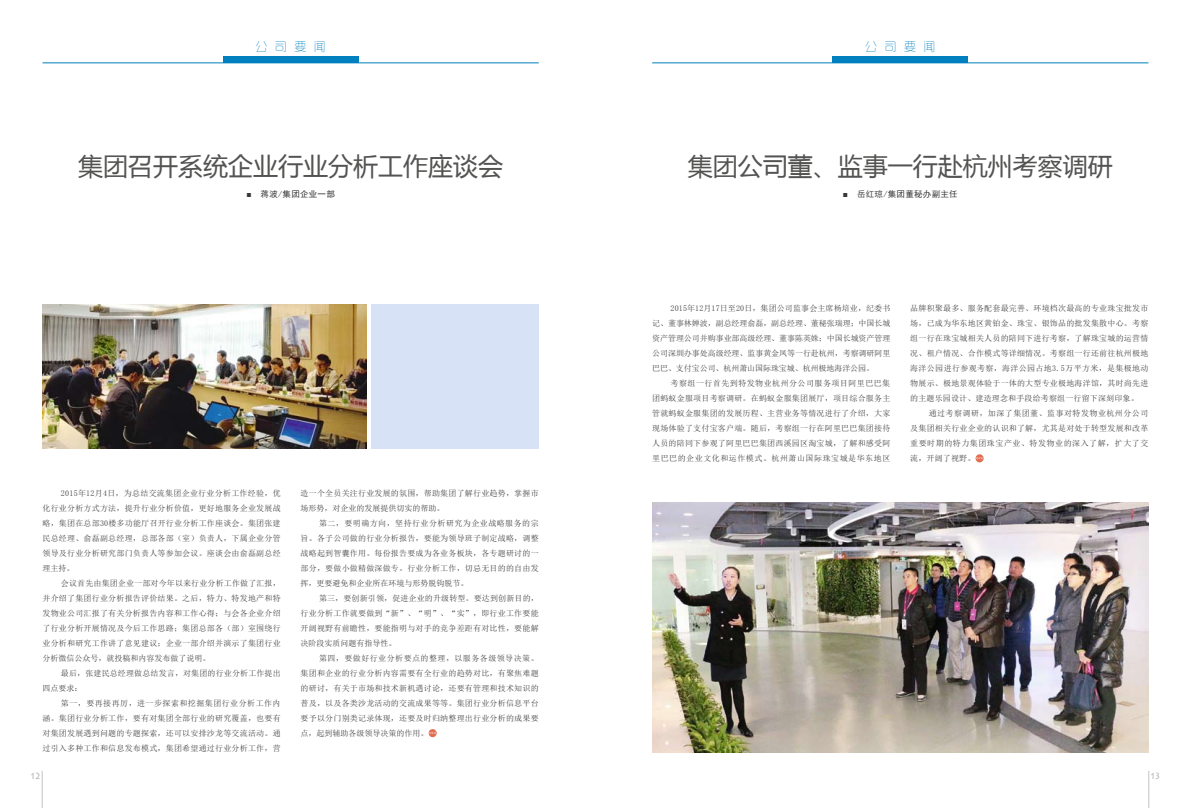
<style>
.page{position:relative;width:1191px;height:808px;background:#fff}
.page>*{position:absolute;margin:0;border:0;box-sizing:border-box;transform-origin:0 0}
.t1{font:25px "Microsoft Ya Hei";color:#535352}
.t2{font:300 expanded 12px "RTWS Yue Go Trial";letter-spacing:.615em;color:#0080be}
.t3{font:9px "Lithos Pro";color:#afb0b0}
.t4{font:8.5px "Sim Hei";letter-spacing:.03em;color:#383737}
.t5{font:8px/15px "Sim Sun";letter-spacing:.025em;color:#383737;text-align:justify}
.s1{font-family:"Microsoft Ya Hei"}
</style>
<div class="page">
<hr style="left:42px;top:771px;width:1px;height:37px;background:#c4c4c5">
<hr style="left:43px;top:63px;width:496px;height:1px;background:#0080be">
<div style="left:223px;top:57px;width:135px;height:6px;background:#0080be"></div>
<hr style="left:1148px;top:771px;width:1px;height:37px;background:#c4c4c5">
<hr style="left:652px;top:63px;width:496px;height:1px;background:#0080be">
<div style="left:832px;top:57px;width:136px;height:6px;background:#0080be"></div>
<svg style="left:428px;top:729px;width:9px;height:8px"></svg>
<svg style="left:429px;top:732px;width:7px;height:2px"></svg>
<svg style="left:975px;top:454px;width:8px;height:8px"></svg>
<svg style="left:976px;top:457px;width:7px;height:2px"></svg>
<img style="left:652px;top:502px;width:496px;height:251px">
<img style="left:43px;top:304px;width:324px;height:144px">
<div style="left:371px;top:304px;width:168px;height:144px;background:#d8e2f7"></div>
<h2 class="t2" style="left:256px;top:41px;width:72px">公司要闻</h2>
<h2 class="t2" style="left:865px;top:41px;width:72px">公司要闻</h2>
<h1 class="t1" style="left:78px;top:149px;width:426px">集团召开系统企业行业分析工作座谈会</h1>
<p class="t4" style="left:246px;top:189px;width:90px"><span class="s1">■</span> 蒋波/集团企业一部</p>
<p class="t5" style="left:43px;top:485px;width:240px;text-indent:18px">2015年12月4日，为总结交流集团企业行业分析工作经验，优化行业分析方式方法，提升行业分析价值，更好地服务企业发展战略，集团在总部30楼多功能厅召开行业分析工作座谈会。集团张建民总经理、俞磊副总经理，总部各部（室）负责人，下属企业分管领导及行业分析研究部门负责人等参加会议。座谈会由俞磊副总经理主持。</p>
<p class="t5" style="left:43px;top:575px;width:240px;text-indent:18px">会议首先由集团企业一部对今年以来行业分析工作做了汇报，并介绍了集团行业分析报告评价结果。之后，特力、特发地产和特发物业公司汇报了有关分析报告内容和工作心得；与会各企业介绍了行业分析开展情况及今后工作思路；集团总部各（部）室围绕行业分析和研究工作讲了意见建议；企业一部介绍并演示了集团行业分析微信公众号，就投稿和内容发布做了说明。</p>
<p class="t5" style="left:43px;top:665px;width:240px;text-indent:18px">最后，张建民总经理做总结发言，对集团的行业分析工作提出四点要求：</p>
<p class="t5" style="left:43px;top:695px;width:240px;text-indent:18px">第一，要再接再厉，进一步探索和挖掘集团行业分析工作内涵。集团行业分析工作，要有对集团全部行业的研究覆盖，也要有对集团发展遇到问题的专题探索，还可以安排沙龙等交流活动。通过引入多种工作和信息发布模式，集团希望通过行业分析工作，营</p>
<p class="t5" style="left:300px;top:485px;width:240px">造一个全员关注行业发展的氛围，帮助集团了解行业趋势，掌握市场形势，对企业的发展提供切实的帮助。</p>
<p class="t5" style="left:300px;top:515px;width:240px;text-indent:18px">第二，要明确方向，坚持行业分析研究为企业战略服务的宗旨。各子公司做的行业分析报告，要能为领导班子制定战略，调整战略起到智囊作用。每份报告要成为各业务板块，各专题研讨的一部分，要做小做精做深做专。行业分析工作，切忌无目的的自由发挥，更要避免和企业所在环境与形势脱钩脱节。</p>
<p class="t5" style="left:300px;top:590px;width:240px;text-indent:18px">第三，要创新引领，促进企业的升级转型。要达到创新目的，行业分析工作就要做到“新”、“明”、“实”，即行业工作要能开阔视野有前瞻性，要能指明与对手的竞争差距有对比性，要能解决阶段实质问题有指导性。</p>
<p class="t5" style="left:300px;top:650px;width:240px;text-indent:18px">第四，要做好行业分析要点的整理，以服务各级领导决策。集团和企业的行业分析内容需要有全行业的趋势对比，有聚焦难题的研讨，有关于市场和技术新机遇讨论，还要有管理和技术知识的普及，以及各类沙龙活动的交流成果等等。集团行业分析信息平台要予以分门别类记录体现，还要及时归纳整理出行业分析的成果要点，起到辅助各级领导决策的作用。</p>
<h1 class="t1" style="left:688px;top:149px;width:426px">集团公司董、监事一行赴杭州考察调研</h1>
<p class="t4" style="left:843px;top:189px;width:116px"><span class="s1">■</span> 岳红琼/集团董秘办副主任</p>
<p class="t5" style="left:652px;top:301px;width:240px;text-indent:18px">2015年12月17日至20日，集团公司监事会主席杨培业，纪委书记、董事林婵波，副总经理俞磊，副总经理、董秘张瑞理；中国长城资产管理公司并购事业部高级经理、董事陈英姝；中国长城资产管理公司深圳办事处高级经理、监事黄金凤等一行赴杭州，考察调研阿里巴巴、支付宝公司、杭州萧山国际珠宝城、杭州极地海洋公园。</p>
<p class="t5" style="left:652px;top:376px;width:240px;text-indent:18px">考察组一行首先到特发物业杭州分公司服务项目阿里巴巴集团蚂蚁金服项目考察调研。在蚂蚁金服集团展厅，项目综合服务主管就蚂蚁金服集团的发展历程、主营业务等情况进行了介绍，大家现场体验了支付宝客户端。随后，考察组一行在阿里巴巴集团接待人员的陪同下参观了阿里巴巴集团西溪园区淘宝城，了解和感受阿里巴巴的企业文化和运作模式。杭州萧山国际珠宝城是华东地区</p>
<p class="t5" style="left:910px;top:301px;width:240px">品牌积聚最多、服务配套最完善、环境档次最高的专业珠宝批发市场，已成为华东地区黄铂金、珠宝、银饰品的批发集散中心。考察组一行在珠宝城相关人员的陪同下进行考察，了解珠宝城的运营情况、租户情况、合作模式等详细情况。考察组一行还前往杭州极地海洋公园进行参观考察，海洋公园占地3.5万平方米，是集极地动物展示、极地景观体验于一体的大型专业极地海洋馆，其时尚先进的主题乐园设计、建造理念和手段给考察组一行留下深刻印象。</p>
<p class="t5" style="left:910px;top:406px;width:240px;text-indent:18px">通过考察调研，加深了集团董、监事对特发物业杭州分公司及集团相关行业企业的认识和了解，尤其是对处于转型发展和改革重要时期的特力集团珠宝产业、特发物业的深入了解，扩大了交流，开阔了视野。</p>
<p class="t3" style="left:30px;top:770px;width:13px">12</p>
<p class="t3" style="left:1149px;top:770px;width:13px">13</p>
</div>
